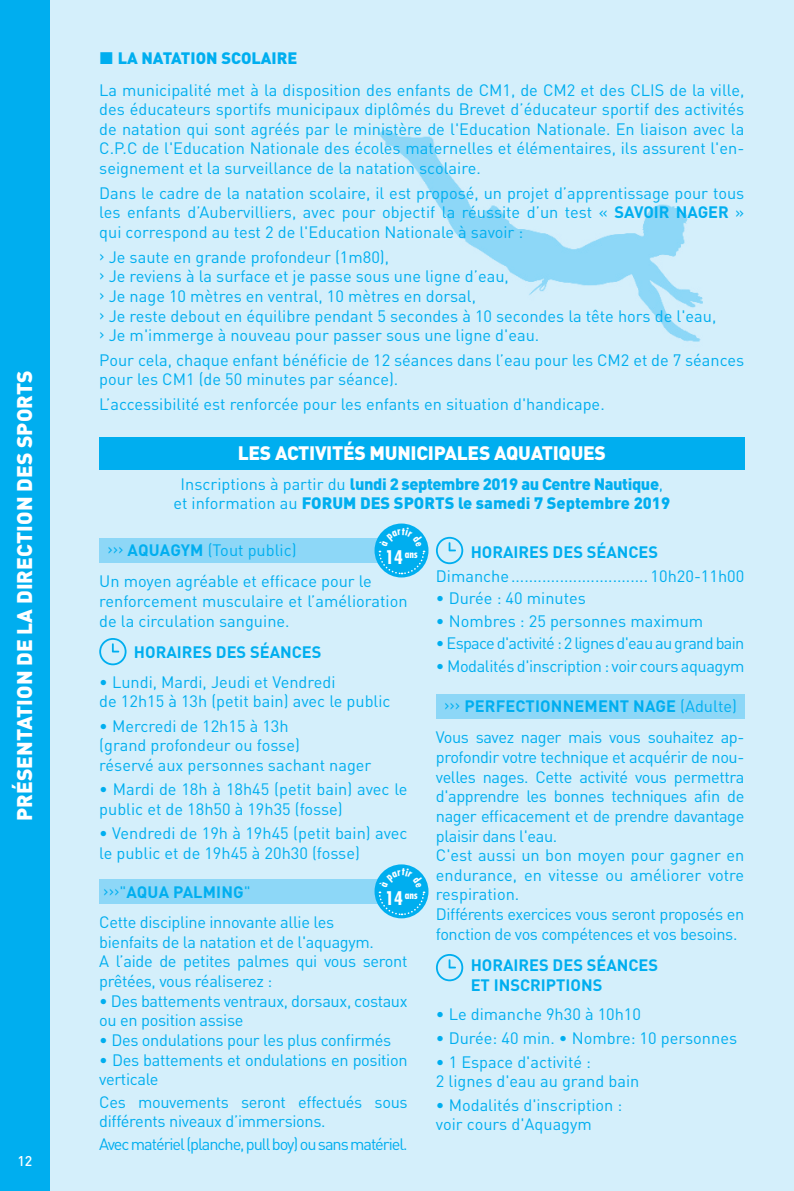
<style>
.page{position:relative;width:794px;height:1191px;background:#fff}
.page>*{position:absolute;margin:0;border:0;box-sizing:border-box;transform-origin:0 0}
.t1{font:900 21px "DIN Pro";letter-spacing:.005em;color:#fff}
.t2{font:900 19.25px "DIN Pro";letter-spacing:-.015em;color:#fff}
.t3{font:16.45px/19.6px "DIN Pro";color:#00aeef}
.t4{font:16.45px/19.6px "DIN Pro";letter-spacing:-.025em;color:#00aeef}
.t5{font:16.45px/19.6px "DIN Pro";letter-spacing:-.02em;color:#00aeef}
.t6{font:700 16.45px/19.6px "DIN Pro";color:#00aeef}
.t7{font:900 16.45px/19.6px "DIN Pro";letter-spacing:-.025em;color:#00aeef}
.t8{font:900 16.45px "DIN Pro";color:#00aeef}
.t9{font:16.45px "DIN Pro";letter-spacing:-.065em;color:#00aeef}
.t10{font:16.45px "DIN Pro";letter-spacing:-.045em;color:#00aeef}
.t11{font:500 14px "DIN Pro";color:#fff}
.t12{font:700 condensed 10.67px "Futura Std";color:#fff}
.s1{font-weight:700}
.s2{font-weight:400}
.s3{font-size:18.2px}
</style>
<div class="page">
<div style="left:50px;top:0;width:744px;height:1191px;background:#d4effb"></div>
<div style="left:0;top:0;width:50px;height:1191px;background:#00aeef"></div>
<img style="left:379px;top:130px;width:324px;height:212px">
<div style="left:99px;top:538px;width:309px;height:24px;background:#8dd7f7"></div>
<div style="left:99px;top:879px;width:309px;height:24px;background:#8dd7f7"></div>
<svg style="left:99px;top:638px;width:27px;height:27px"></svg>
<svg style="left:436px;top:537px;width:27px;height:27px"></svg>
<div style="left:99px;top:437px;width:645px;height:33px;background:#00aeef"></div>
<div style="left:436px;top:694px;width:308px;height:24px;background:#8dd7f7"></div>
<svg style="left:436px;top:954px;width:27px;height:27px"></svg>
<svg style="left:374px;top:523px;width:54px;height:54px"></svg>
<svg style="left:374px;top:864px;width:54px;height:54px"></svg>
<svg style="left:378px;top:527px;width:47px;height:48px;background:#17b5f0"></svg>
<svg style="left:378px;top:868px;width:47px;height:48px;background:#17b5f0"></svg>
<p class="t1" style="left:10px;top:821px;width:452px;rotate:-90deg">PRÉSENTATION DE LA direction DES SPORTS</p>
<p class="t11" style="left:17px;top:1151px;width:16px">12</p>
<p class="t8" style="left:118px;top:47px;width:45px">LA NATATIO</p>
<p class="t8" style="left:206px;top:47px;width:65px">N SCOLAIRE</p>
<p class="t3" style="left:99px;top:79px;width:646px;text-align:justify">La municipalité met à la disposition des enfants de CM1, de CM2 et des CLIS de la ville, des éducateurs sportifs municipaux diplômés du Brevet d’éducateur sportif des activités de natation qui sont agréés par le ministère de l'Education Nationale. En liaison avec la C.P.C de l'Education Nationale des écoles maternelles et élémentaires, ils assurent l'en&shy;seignement et la surveillance de la natation scolaire.</p>
<p class="t3" style="left:99px;top:182px;width:646px;text-align:justify">Dans le cadre de la natation scolaire, il est proposé, un projet d’apprentissage pour tous les enfants d’Aubervilliers, avec pour objectif la réussite d’un test « <span class="s1">SAVOIR NAGER</span> » qui correspond au test 2 de l'Education Nationale à savoir :</p>
<p class="t3" style="left:99px;top:246px;width:618px">› Je saute en grande profondeur (1m80),<br>› Je reviens à la surface et je passe sous une ligne d’eau,<br>› Je nage 10 mètres en ventral, 10 mètres en dorsal,<br>› Je reste debout en équilibre pendant 5 secondes à 10 secondes la tête hors de l'eau, › Je m'immerge à nouveau pour passer sous une ligne d'eau.</p>
<p class="t3" style="left:99px;top:349px;width:646px">Pour cela, chaque enfant bénéficie de 12 séances dans l’eau pour les CM2 et de 7 séances pour les CM1 (de 50 minutes par séance).</p>
<p class="t3" style="left:99px;top:393px;width:507px">L’accessibilité est renforcée pour les enfants en situation d'handicape.</p>
<p class="t2" style="left:238px;top:440px;width:49px">LES ACTIVITÉ</p>
<p class="t2" style="left:354px;top:440px;width:152px">S MU NICI PALES AQUATIQUE</p>
<p class="t2" style="left:594px;top:440px;width:13px">S</p>
<p class="t7" style="left:173px;top:473px;width:491px;text-indent:7px"><span class="s2">Inscriptions à partir du</span> lundi 2 septembre 2019 au Centre Nautique<span class="s2">, et information au</span> FORUM</p>
<p class="t8" style="left:360px;top:492px;width:65px">DES SPORT</p>
<p class="t8" style="left:445px;top:492px;width:227px">S le samedi 7 Septembre 2019</p>
<p class="t3" style="left:99px;top:534px;width:274px;line-height:31.2px;text-indent:8px">››› <span class="s1">AQUAGYM</span> (Tout public)<br>U n moyen agréable et efficace pour le</p>
<p class="t3" style="left:99px;top:590px;width:310px">renforcement musculaire et l’amélioration de la circulation sanguine.</p>
<p class="t6" style="left:134px;top:641px;width:189px">HORAIRES DES SÉAN CES</p>
<p class="t3" style="left:99px;top:671px;width:293px">• Lundi, Mardi, Jeudi et Vendredi<br>de 12h15 à 13h (petit bain) avec le public</p>
<p class="t3" style="left:99px;top:715px;width:274px">• Mercredi de 12h15 à 13h<br>(grand profondeur ou fosse)<br>réservé aux personnes sachant nager</p>
<p class="t3" style="left:99px;top:778px;width:310px">• Mardi de 18h à 18h45 (petit bain) avec le public et de 18h50 à 19h35 (fosse)</p>
<p class="t3" style="left:99px;top:822px;width:310px">• Vendredi de 19h à 19h45 (petit bain) avec le public et de 19h45 à 20h30 (fosse)</p>
<p class="t5" style="left:99px;top:876px;width:236px;line-height:30.1px">›››"<span class="s1">AQUA PALMI NG</span>"<br>Cette discipline innovante allie les</p>
<p class="t5" style="left:99px;top:931px;width:310px">bienfaits de la natation et de l'aquagym.<br>A l’aide de petites palmes qui vous seront prêtées, vous réaliserez :</p>
<p class="t5" style="left:99px;top:990px;width:310px">• Des battements ventraux, dorsaux, costaux ou en position assise</p>
<p class="t5" style="left:99px;top:1029px;width:294px">• Des ondulations pour les plus confirmés</p>
<p class="t5" style="left:99px;top:1049px;width:310px">• Des battements et ondulations en position verticale</p>
<p class="t5" style="left:99px;top:1091px;width:310px">Ces mouvements seront effectués sous différents niveaux d’immersions.</p>
<p class="t9" style="left:99px;top:1132px;width:310px">Avec matériel (planche, pull boy) ou sans matériel.</p>
<p class="t12" style="left:385px;top:547px;width:34px"><span class="s3">14</span> ans</p>
<p class="t12" style="left:385px;top:888px;width:34px"><span class="s3">14</span> ans</p>
<p class="t6" style="left:471px;top:541px;width:189px">HORAIRES DES SÉAN CES</p>
<p class="t3" style="left:436px;top:565px;width:310px">Dimanche............................... 10h20-11h00</p>
<p class="t3" style="left:436px;top:588px;width:151px">• Durée : 40 minutes</p>
<p class="t3" style="left:436px;top:610px;width:269px">• Nombres : 25 personnes maximum</p>
<p class="t10" style="left:436px;top:632px;width:310px">• Espace d'activité : 2 lignes d'eau au grand bain</p>
<p class="t4" style="left:436px;top:655px;width:310px">• Modalités d'inscription : voir cours aquagym</p>
<p class="t4" style="left:436px;top:690px;width:310px;line-height:31.2px;text-indent:139px"><span class="s1">EM ENT NAGE</span> (Adulte)<br>Vous savez nager mais vous souhaitez ap-</p>
<p class="t4" style="left:436px;top:746px;width:310px">profondir votre technique et acquérir de nou&shy;velles nages. Cette activité vous permettra d'apprendre les bonnes techniques afin de nager efficacement et de prendre davantage plaisir dans l'eau.<br>C'est aussi un bon moyen pour gagner en endurance, en vitesse ou améliorer votre respiration.<br>Différents exercices vous seront proposés en fonction de vos compétences et vos besoins.</p>
<p class="t6" style="left:471px;top:954px;width:189px">HORAIRES DES SÉAN CES<br>ET INSCRIPTIONS</p>
<p class="t3" style="left:436px;top:1004px;width:207px">• Le dimanche 9h30 à 10h10</p>
<p class="t3" style="left:436px;top:1027px;width:303px">• Durée: 40 min. • Nombre: 10 personnes</p>
<p class="t3" style="left:436px;top:1051px;width:205px">• 1 Espace d'activité :<br>2 lignes d'eau au grand bain</p>
<p class="t3" style="left:436px;top:1094px;width:188px">• Modalités d'inscription : voir cours d'Aquagym</p>
<p class="t6" style="left:444px;top:695px;width:108px"><span class="s2">›››</span> PERFECTIONN</p>
</div>
